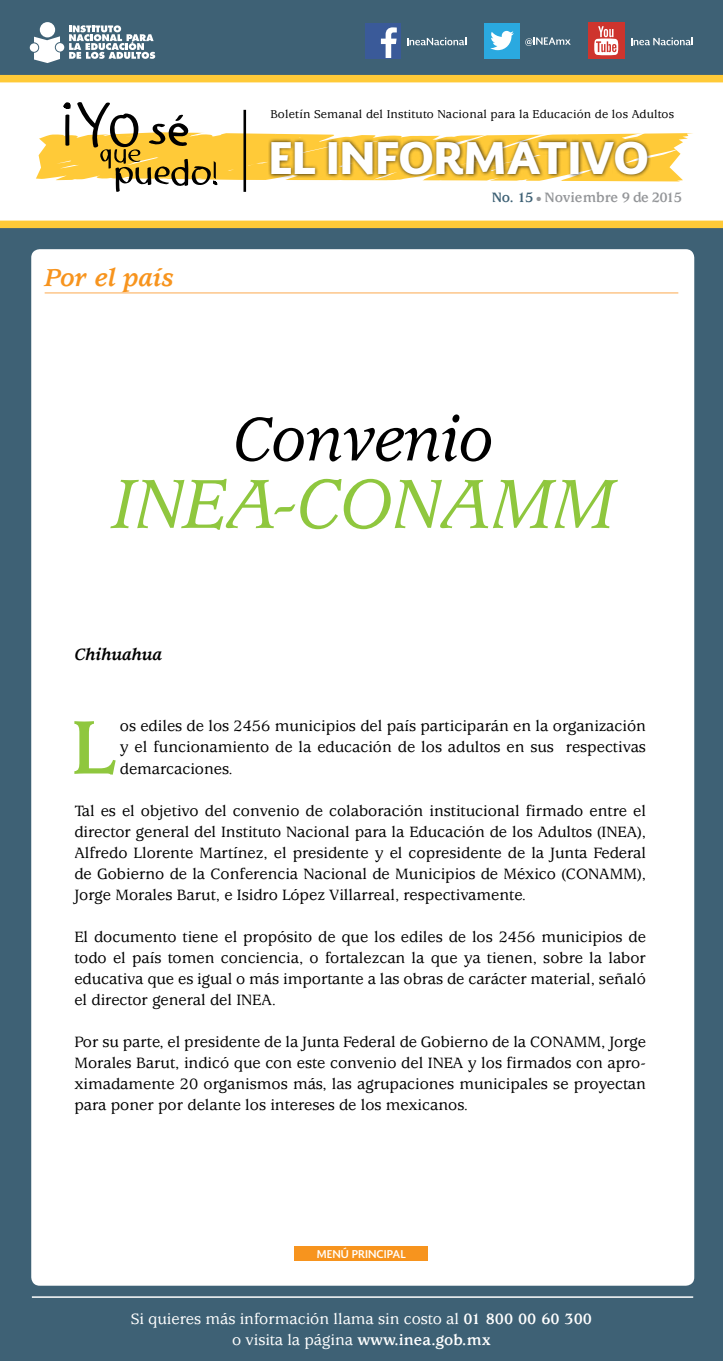
<style>
.page{position:relative;width:723px;height:1361px;background:#fff}
.page>*{position:absolute;margin:0;border:0;box-sizing:border-box;transform-origin:0 0}
.t1{font:700 83.55px "Usherwood Std";color:#8fc73e}
.t2{font:italic 500 76.5px "Usherwood Std";letter-spacing:-.01em;color:#8fc73e}
.t3{font:italic 500 67.5px "Usherwood Std";color:#000}
.t4{font:900 42.45px "Soberana Sans";color:#fff}
.t5{font:italic 700 27px "Usherwood Std";color:#f7941e}
.t6{font:italic 700 18px "Usherwood Std";color:#000}
.t7{font:500 16.5px/21px "Usherwood Std";color:#000;text-align:justify}
.t8{font:500 16.5px/21px "Usherwood Std";color:#fff;text-align:center}
.t9{font:700 15px "Usherwood Std";letter-spacing:-.02em;color:#939598}
.t10{font:500 12.45px "Usherwood Std";letter-spacing:.015em;color:#000}
.t11{font:700 10.5px "Soberana Sans";color:#fff}
.s1{color:#3e6175}
.s2{font-weight:700}
</style>
<div class="page">
<div style="left:0;top:225px;width:723px;height:1136px;background:#3e6175"></div>
<div style="left:0;top:0;width:723px;height:77px;background:#3e6175"></div>
<svg style="left:36px;top:102px;width:657px;height:90px"></svg>
<div style="left:268px;top:138px;width:382px;height:41px;background:#000;opacity:.75"></div>
<hr style="left:243px;top:110px;width:3px;height:82px;background:#000">
<svg style="left:407px;top:37px;width:59px;height:8px"></svg>
<svg style="left:525px;top:37px;width:45px;height:9px"></svg>
<svg style="left:631px;top:37px;width:62px;height:8px"></svg>
<div style="left:365px;top:23px;width:35px;height:35px;background:#3a5a99"></div>
<svg style="left:381px;top:27px;width:16px;height:31px"></svg>
<div style="left:484px;top:23px;width:36px;height:35px;background:#2aa9e0"></div>
<svg style="left:490px;top:31px;width:24px;height:19px"></svg>
<div style="left:588px;top:23px;width:36px;height:36px;background:#ce342d"></div>
<svg style="left:594px;top:26px;width:24px;height:29px"></svg>
<div style="left:0;top:221px;width:723px;height:7px;background:#ffca38"></div>
<div style="left:0;top:75px;width:723px;height:7px;background:#ffca38"></div>
<div style="left:40px;top:22px;width:15px;height:15px;background:#fff;border-radius:50%"></div>
<svg style="left:69px;top:25px;width:86px;height:34px"></svg>
<svg style="left:34px;top:36px;width:26px;height:27px"></svg>
<div style="left:30px;top:43px;width:8px;height:9px;background:#fff;border-radius:50%"></div>
<div style="left:56px;top:43px;width:8px;height:9px;background:#fff;border-radius:50%"></div>
<div style="left:31px;top:249px;width:663px;height:1036px;background:#fff;border-radius:9px"></div>
<hr style="left:32px;top:1296px;width:661px;height:2px;background:#fff">
<hr style="left:45px;top:292px;width:633px;height:2px;background:#fdc689">
<div style="left:294px;top:1246px;width:134px;height:14px;background:#f7941e"></div>
<p class="t10" style="left:270px;top:108px;width:405px">Boletín Semanal del Instituto Nacional para la Educación de los Adultos</p>
<h3 class="t4" style="left:269px;top:128px;width:382px">EL INFORMATIVO</h3>
<h3 class="t5" style="left:45px;top:263px;width:131px">Por el país</h3>
<p class="t9" style="left:492px;top:189px;width:192px"><span class="s1">No. 15</span> ● Noviembre 9 de 2015</p>
<h3 class="t3" style="left:233px;top:402px;width:262px">CONVENIO</h3>
<h2 class="t2" style="left:112px;top:462px;width:442px">INEA-CONAMM</h2>
<p class="t6" style="left:74px;top:645px;width:89px">Chihuahua</p>
<h1 class="t1" style="left:71px;top:701px;width:46px">L</h1>
<p class="t7" style="left:120px;top:716px;width:528px">os ediles de los 2456 municipios del país participarán en la organización y el funcionamiento de la educación de los adultos en sus respectivas demarcaciones.</p>
<p class="t7" style="left:74px;top:800px;width:573px">Tal es el objetivo del convenio de colaboración institucional firmado entre el director general del Instituto Nacional para la Educación de los Adultos (INEA), Alfredo Llorente Martínez, el presidente y el copresidente de la Junta Federal de Gobierno de la Conferencia Nacional de Municipios de México (CONAMM), Jorge Morales Barut, e Isidro López Villarreal, respectivamente.</p>
<p class="t7" style="left:74px;top:926px;width:573px">El documento tiene el propósito de que los ediles de los 2456 municipios de todo el país tomen conciencia, o fortalezcan la que ya tienen, sobre la labor educativa que es igual o más importante a las obras de carácter material, señaló el director general del INEA.</p>
<p class="t7" style="left:74px;top:1031px;width:573px">Por su parte, el presidente de la Junta Federal de Gobierno de la CONAMM, Jorge Morales Barut, indicó que con este convenio del INEA y los firmados con apro&shy;ximadamente 20 organismos más, las agrupaciones municipales se proyectan para poner por delante los intereses de los mexicanos.</p>
<p class="t11" style="left:317px;top:1246px;width:91px">MENÚ PRINCIPAL</p>
<p class="t8" style="left:131px;top:1308px;width:463px">Si quieres más información llama sin costo al <span class="s2">01 800 00 60 300 </span>o visita la página <span class="s2">www.inea.gob.mx</span></p>
</div>
